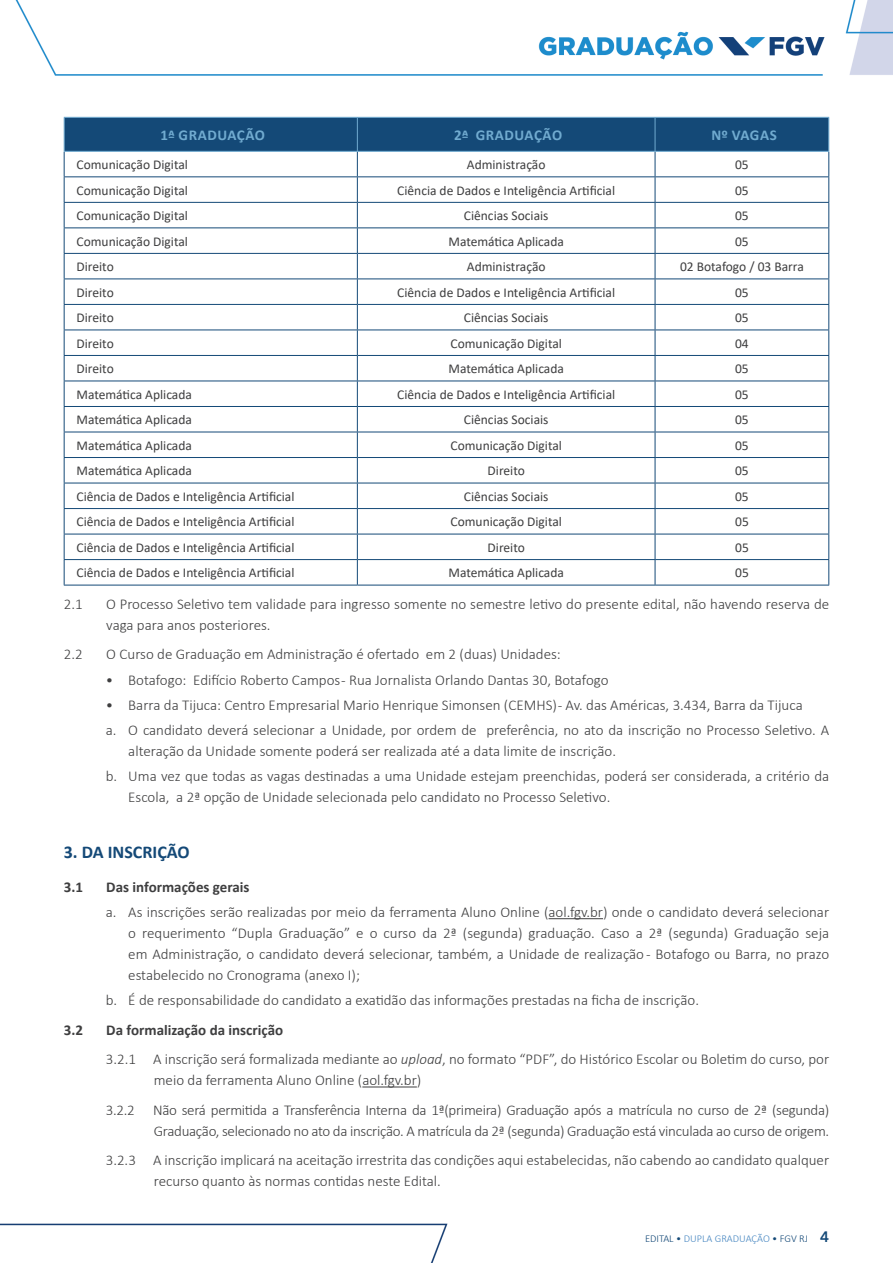
<style>
.page{position:relative;width:893px;height:1263px;background:#fff}
.page>*{position:absolute;margin:0;border:0;box-sizing:border-box;transform-origin:0 0}
.t1{font:700 18px "Calibri";color:#144977}
.t2{font:300 15px/21px "Calibri";color:#3e3e3f}
.t3{font:300 15px/29.5px "Calibri";letter-spacing:-.02em;color:#3e3e3f}
.t4{font:700 15px "Calibri";letter-spacing:.04em;color:#71abd0}
.t5{font:700 15px "Calibri";color:#3e3e3f}
.t6{font:13.5px "Calibri";color:#3e3e3f}
.t7{font:300 10.5px "Calibri";color:#4686c1}
.s1{font-weight:700}
.s2{font-style:italic}
.s3{color:#144977}
.s4{font-family:"Avenir Next LT Pro";font-weight:600;font-size:15px;color:#144977}
</style>
<div class="page">
<img style="left:0;top:0;width:893px;height:1263px">
<hr style="left:549px;top:918px;width:54px;height:1px;background:#3e3e3f">
<hr style="left:362px;top:1086px;width:55px;height:1px;background:#3e3e3f">
<svg style="left:64px;top:118px;width:765px;height:467px"></svg>
<hr style="left:64px;top:585px;width:293px;height:1px;background:#144977">
<hr style="left:357px;top:585px;width:298px;height:1px;background:#144977">
<hr style="left:655px;top:585px;width:174px;height:1px;background:#144977">
<hr style="left:64px;top:117px;width:293px;height:1px;background:#71abd0">
<hr style="left:64px;top:118px;width:1px;height:33px;background:#71abd0">
<hr style="left:357px;top:117px;width:298px;height:1px;background:#71abd0">
<hr style="left:357px;top:118px;width:1px;height:33px;background:#71abd0">
<hr style="left:655px;top:117px;width:174px;height:1px;background:#71abd0">
<hr style="left:655px;top:118px;width:1px;height:33px;background:#71abd0">
<hr style="left:828px;top:118px;width:1px;height:33px;background:#71abd0">
<hr style="left:64px;top:151px;width:293px;height:1px;background:#71abd0">
<hr style="left:357px;top:151px;width:298px;height:1px;background:#71abd0">
<hr style="left:655px;top:151px;width:174px;height:1px;background:#71abd0">
<p class="t4" style="left:160px;top:124px;width:106px">1ª GRADUAÇÃO</p>
<p class="t4" style="left:454px;top:124px;width:109px">2ª GRADUAÇÃO</p>
<p class="t4" style="left:711px;top:124px;width:67px">Nº VAGAS</p>
<p class="t6" style="left:77px;top:155px;width:113px">Comunicação Digital</p>
<p class="t6" style="left:467px;top:155px;width:80px">Administração</p>
<p class="t6" style="left:735px;top:155px;width:15px">05</p>
<p class="t6" style="left:77px;top:181px;width:113px">Comunicação Digital</p>
<p class="t6" style="left:397px;top:181px;width:219px">Ciência de Dados e Inteligência Artificial</p>
<p class="t6" style="left:735px;top:181px;width:15px">05</p>
<p class="t6" style="left:77px;top:206px;width:113px">Comunicação Digital</p>
<p class="t6" style="left:464px;top:206px;width:86px">Ciências Sociais</p>
<p class="t6" style="left:735px;top:206px;width:15px">05</p>
<p class="t6" style="left:77px;top:232px;width:113px">Comunicação Digital</p>
<p class="t6" style="left:448px;top:232px;width:117px">Matemática Aplicada</p>
<p class="t6" style="left:735px;top:232px;width:15px">05</p>
<p class="t6" style="left:77px;top:257px;width:39px">Direito</p>
<p class="t6" style="left:467px;top:257px;width:80px">Administração</p>
<p class="t6" style="left:680px;top:257px;width:125px">02 Botafogo / 03 Barra</p>
<p class="t6" style="left:77px;top:283px;width:39px">Direito</p>
<p class="t6" style="left:397px;top:283px;width:219px">Ciência de Dados e Inteligência Artificial</p>
<p class="t6" style="left:735px;top:283px;width:15px">05</p>
<p class="t6" style="left:77px;top:308px;width:39px">Direito</p>
<p class="t6" style="left:464px;top:308px;width:86px">Ciências Sociais</p>
<p class="t6" style="left:735px;top:308px;width:15px">05</p>
<p class="t6" style="left:77px;top:334px;width:39px">Direito</p>
<p class="t6" style="left:450px;top:334px;width:113px">Comunicação Digital</p>
<p class="t6" style="left:735px;top:334px;width:15px">04</p>
<p class="t6" style="left:77px;top:359px;width:39px">Direito</p>
<p class="t6" style="left:448px;top:359px;width:117px">Matemática Aplicada</p>
<p class="t6" style="left:735px;top:359px;width:15px">05</p>
<p class="t6" style="left:77px;top:385px;width:117px">Matemática Aplicada</p>
<p class="t6" style="left:397px;top:385px;width:219px">Ciência de Dados e Inteligência Artificial</p>
<p class="t6" style="left:735px;top:385px;width:15px">05</p>
<p class="t6" style="left:77px;top:410px;width:117px">Matemática Aplicada</p>
<p class="t6" style="left:464px;top:410px;width:86px">Ciências Sociais</p>
<p class="t6" style="left:735px;top:410px;width:15px">05</p>
<p class="t6" style="left:77px;top:436px;width:117px">Matemática Aplicada</p>
<p class="t6" style="left:450px;top:436px;width:113px">Comunicação Digital</p>
<p class="t6" style="left:735px;top:436px;width:15px">05</p>
<p class="t6" style="left:77px;top:461px;width:117px">Matemática Aplicada</p>
<p class="t6" style="left:488px;top:461px;width:39px">Direito</p>
<p class="t6" style="left:735px;top:461px;width:15px">05</p>
<p class="t6" style="left:77px;top:487px;width:219px">Ciência de Dados e Inteligência Artificial</p>
<p class="t6" style="left:464px;top:487px;width:86px">Ciências Sociais</p>
<p class="t6" style="left:735px;top:487px;width:15px">05</p>
<p class="t6" style="left:77px;top:512px;width:219px">Ciência de Dados e Inteligência Artificial</p>
<p class="t6" style="left:450px;top:512px;width:113px">Comunicação Digital</p>
<p class="t6" style="left:735px;top:512px;width:15px">05</p>
<p class="t6" style="left:77px;top:538px;width:219px">Ciência de Dados e Inteligência Artificial</p>
<p class="t6" style="left:488px;top:538px;width:39px">Direito</p>
<p class="t6" style="left:735px;top:538px;width:15px">05</p>
<p class="t6" style="left:77px;top:564px;width:219px">Ciência de Dados e Inteligência Artificial</p>
<p class="t6" style="left:448px;top:564px;width:117px">Matemática Aplicada</p>
<p class="t6" style="left:735px;top:564px;width:15px">05</p>
<p class="t2" style="left:64px;top:593px;width:20px">2.1</p>
<p class="t2" style="left:106px;top:593px;width:724px">O Processo Seletivo tem validade para ingresso somente no semestre letivo do presente edital, não havendo reserva de vaga para anos posteriores.</p>
<p class="t2" style="left:64px;top:644px;width:20px">2.2</p>
<p class="t2" style="left:106px;top:644px;width:456px">O Curso de Graduação em Administração é ofertado em 2 (duas) Unidades:</p>
<p class="t2" style="left:106px;top:669px;width:504px">• Botafogo: Edifício Roberto Campos - Rua Jornalista Orlando Dantas 30, Botafogo</p>
<p class="t2" style="left:106px;top:692px;width:725px;line-height:25.2px">• Barra da Tijuca: Centro Empresarial Mario Henrique Simonsen (CEMHS) - Av. das Américas, 3.434, Barra da Tijuca<br>a. O candidato deverá selecionar a Unidade, por ordem de preferência, no ato da inscrição no Processo Seletivo. A</p>
<p class="t2" style="left:106px;top:738px;width:725px;line-height:25.2px;text-indent:22px">alteração da Unidade somente poderá ser realizada até a data limite de inscrição.<br>b. Uma vez que todas as vagas destinadas a uma Unidade estejam preenchidas, poderá ser considerada, a critério da</p>
<p class="t2" style="left:128px;top:787px;width:484px">Escola, a 2ª opção de Unidade selecionada pelo candidato no Processo Seletivo.</p>
<p class="t1" style="left:64px;top:839px;width:127px">3. DA INSCRIÇÃO</p>
<p class="t5" style="left:64px;top:876px;width:21px">3.1</p>
<p class="t5" style="left:106px;top:876px;width:145px">Das informações gerais</p>
<p class="t2" style="left:128px;top:901px;width:702px;text-align:justify;text-indent:-23px">a. As inscrições serão realizadas por meio da ferramenta Aluno Online (aol.fgv.br) onde o candidato deverá selecionar o requerimento “Dupla Graduação” e o curso da 2ª (segunda) graduação. Caso a 2ª (segunda) Graduação seja em Administração, o candidato deverá selecionar, também, a Unidade de realização - Botafogo ou Barra, no prazo estabelecido no Cronograma (anexo I);</p>
<p class="t2" style="left:106px;top:989px;width:595px">b. É de responsabilidade do candidato a exatidão das informações prestadas na ficha de inscrição.</p>
<p class="t5" style="left:64px;top:1019px;width:21px">3.2</p>
<p class="t2" style="left:106px;top:1015px;width:725px;line-height:29.5px"><span class="s1">Da formalização da inscrição<br></span>3.2.1 A inscrição será formalizada mediante ao <span class="s2">upload</span>, no formato “PDF”, do Histórico Escolar ou Boletim do curso, por</p>
<p class="t3" style="left:106px;top:1065px;width:725px;text-indent:48px">meio da ferramenta Aluno Online (aol.fgv.br)<br>3.2.2 Não será permitida a Transferência Interna da 1ª(primeira) Graduação após a matrícula no curso de 2ª (segunda)</p>
<p class="t2" style="left:106px;top:1116px;width:725px;line-height:29.5px;text-align:right">Graduação, selecionado no ato da inscrição. A matrícula da 2ª (segunda) Graduação está vinculada ao curso de origem.<br>3.2.3 A inscrição implicará na aceitação irrestrita das condições aqui estabelecidas, não cabendo ao candidato qualquer</p>
<p class="t2" style="left:154px;top:1170px;width:289px">recurso quanto às normas contidas neste Edital.</p>
<p class="t7" style="left:645px;top:1232px;width:186px"><span class="s3">EDITAL •</span> DUPLA GRADUAÇÃO <span class="s3">• FGV RJ</span> <span class="s4">4</span></p>
</div>
